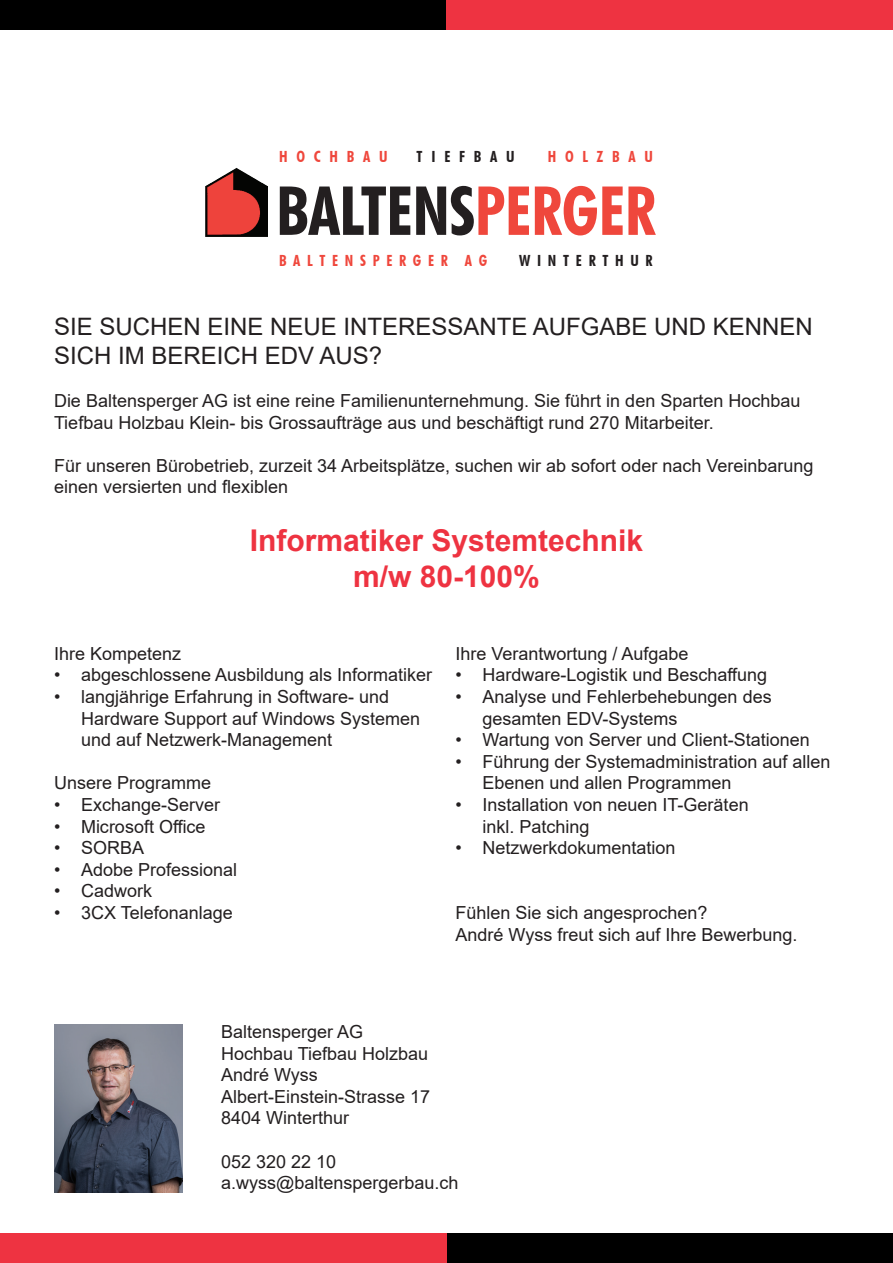
<style>
.page{position:relative;width:893px;height:1263px;background:#fff}
.page>*{position:absolute;margin:0;border:0;box-sizing:border-box;transform-origin:0 0}
.t1{font:700 condensed 67.8px "Futura BT";letter-spacing:-.01em;color:#231f20}
.t2{font:700 30px/36px "Arial";color:#ee3341;text-align:center}
.t3{font:24px/28.8px "Arial";color:#231f20}
.t4{font:18px/21.6px "Arial";color:#231f20}
.t5{font:700 condensed 15.45px "Futura BT";color:#ef473c}
.t6{font:700 condensed 15.45px "Futura BT";color:#231f20}
.s1{color:#ef473c}
</style>
<div class="page">
<img style="left:54px;top:1025px;width:129px;height:167px">
<div style="left:0;top:0;width:446px;height:30px;background:#000"></div>
<div style="left:446px;top:0;width:447px;height:30px;background:#ee3341"></div>
<div style="left:446px;top:1233px;width:447px;height:30px;background:#000"></div>
<div style="left:0;top:1233px;width:446px;height:30px;background:#ee3341"></div>
<img style="left:205px;top:168px;width:63px;height:69px">
<p class="t5" style="left:279px;top:147px;width:110px">H O C H B A U</p>
<p class="t6" style="left:417px;top:147px;width:100px">T I E F B A U</p>
<p class="t5" style="left:548px;top:147px;width:107px">H O L Z B A U</p>
<h1 class="t1" style="left:276px;top:170px;width:381px">BALTENS<span class="s1">PERGER</span></h1>
<p class="t5" style="left:279px;top:251px;width:210px">B A L T E N S P E R G E R A G</p>
<p class="t6" style="left:519px;top:251px;width:135px">W I N T E R T H U R</p>
<h3 class="t3" style="left:54px;top:312px;width:760px">SIE SUCHEN EINE NEUE INTERESSANTE AUFGABE UND KENNEN<br>SICH IM BEREICH EDV AUS?</h3>
<p class="t4" style="left:54px;top:390px;width:748px">Die Baltensperger AG ist eine reine Familienunternehmung. Sie führt in den Sparten Hochbau<br>Tiefbau Holzbau Klein- bis Grossaufträge aus und beschäftigt rund 270 Mitarbeiter.</p>
<p class="t4" style="left:54px;top:455px;width:761px">Für unseren Bürobetrieb, zurzeit 34 Arbeitsplätze, suchen wir ab sofort oder nach Vereinbarung einen versierten und flexiblen</p>
<h2 class="t2" style="left:250px;top:523px;width:395px">Informatiker Systemtechnik m/w 80-100%</h2>
<p class="t4" style="left:54px;top:643px;width:129px">Ihre Kompetenz</p>
<p class="t4" style="left:54px;top:664px;width:380px">• abgeschlossene Ausbildung als Informatiker</p>
<p class="t4" style="left:81px;top:686px;width:341px;text-indent:-27px">• langjährige Erfahrung in Software- und<br>Hardware Support auf Windows Systemen und auf Netzwerk-Management</p>
<p class="t4" style="left:54px;top:772px;width:159px">Unsere Programme</p>
<p class="t4" style="left:54px;top:794px;width:168px">• Exchange-Server</p>
<p class="t4" style="left:54px;top:815px;width:153px">• Microsoft Office</p>
<p class="t4" style="left:54px;top:837px;width:92px">• SORBA</p>
<p class="t4" style="left:54px;top:859px;width:185px">• Adobe Professional</p>
<p class="t4" style="left:54px;top:880px;width:100px">• Cadwork</p>
<p class="t4" style="left:54px;top:902px;width:180px">• 3CX Telefonanlage</p>
<p class="t4" style="left:455px;top:643px;width:235px">Ihre Verantwortung / Aufgabe</p>
<p class="t4" style="left:455px;top:664px;width:313px">• Hardware-Logistik und Beschaffung</p>
<p class="t4" style="left:482px;top:686px;width:291px;text-indent:-27px">• Analyse und Fehlerbehebungen des gesamten EDV-Systems</p>
<p class="t4" style="left:455px;top:729px;width:356px">• Wartung von Server und Client-Stationen</p>
<p class="t4" style="left:482px;top:751px;width:350px;text-indent:-27px">• Führung der Systemadministration auf allen<br>Ebenen und allen Programmen</p>
<p class="t4" style="left:482px;top:794px;width:268px;text-indent:-27px">• Installation von neuen IT-Geräten inkl. Patching</p>
<p class="t4" style="left:455px;top:837px;width:222px">• Netzwerkdokumentation</p>
<p class="t4" style="left:455px;top:902px;width:343px">Fühlen Sie sich angesprochen?<br>André Wyss freut sich auf Ihre Bewerbung.</p>
<p class="t4" style="left:221px;top:1021px;width:211px">Baltensperger AG<br>Hochbau Tiefbau Holzbau<br>André Wyss<br>Albert-Einstein-Strasse 17<br>8404 Winterthur</p>
<p class="t4" style="left:221px;top:1150px;width:239px">052 320 22 10 a.wyss@baltenspergerbau.ch</p>
</div>
